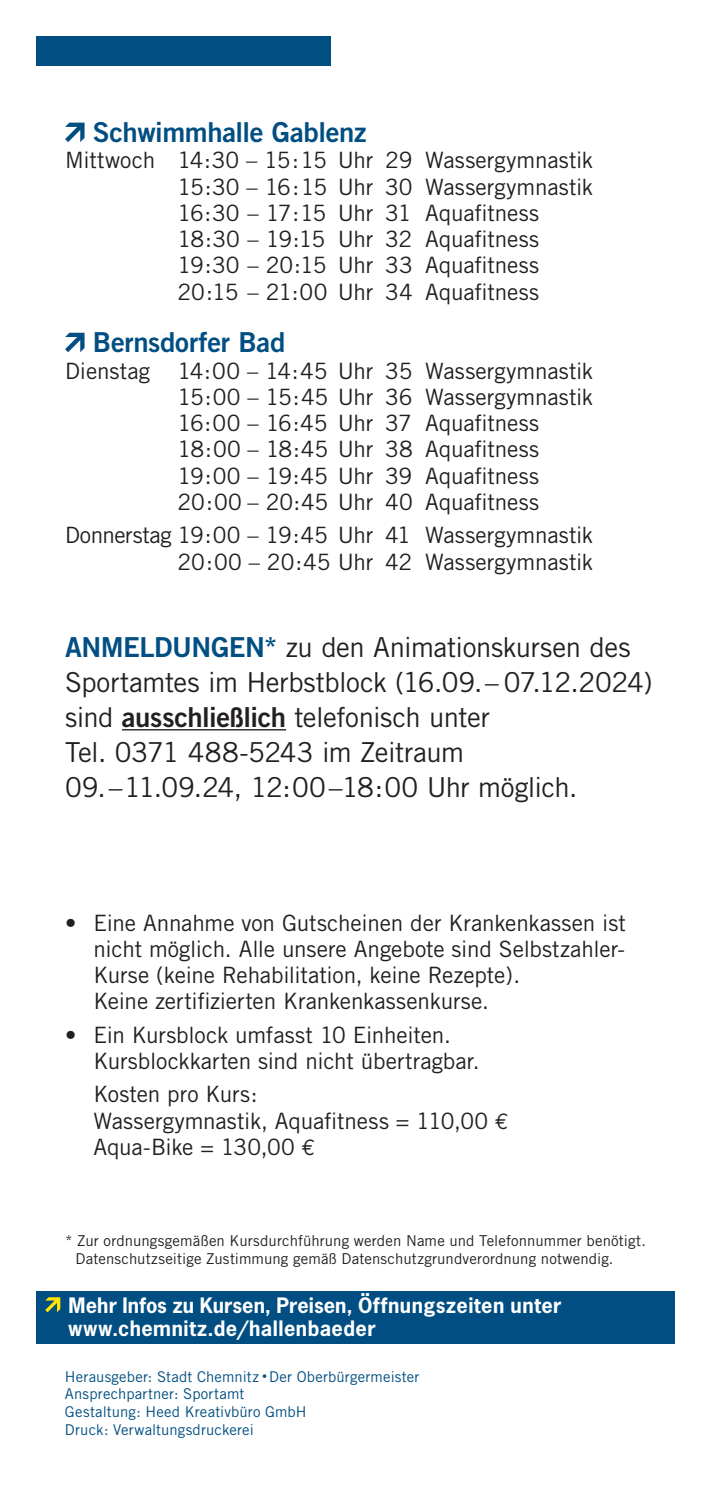
<style>
.page{position:relative;width:710px;height:1490px;background:#fff}
.page>*{position:absolute;margin:0;border:0;box-sizing:border-box;transform-origin:0 0}
.t1{font:27.5px/35px "Trade Gothic";letter-spacing:-.02em;color:#231f20}
.t2{font:27.5px "Trade Gothic Bold Two";letter-spacing:-.01em;color:#004e82}
.t3{font:22.5px/26.2px "Trade Gothic";letter-spacing:-.005em;color:#231f20}
.t4{font:700 20px/22.5px "News Gothic";letter-spacing:.02em;color:#fff}
.t5{font:15px/17.5px "Trade Gothic";letter-spacing:.01em;color:#231f20}
.t6{font:14.75px/17.8px "Trade Gothic";letter-spacing:.01em;color:#004e82}
.s1{font-family:"Trade Gothic Bold Two";color:#004e82}
.s2{font-family:"Trade Gothic Bold Two"}
.s3{font-family:"Euro Mono"}
.s4{font-family:"News Gothic";font-size:10px}
</style>
<div class="page">
<div style="left:37px;top:37px;width:294px;height:29px;background:#004e82"></div>
<hr style="left:122px;top:729px;width:164px;height:1px;background:#231f20">
<svg style="left:65px;top:123px;width:20px;height:19px"></svg>
<svg style="left:65px;top:333px;width:20px;height:19px"></svg>
<div style="left:37px;top:1290px;width:637px;height:53px;background:#004e82"></div>
<svg style="left:45px;top:1297px;width:15px;height:15px"></svg>
<p class="t2" style="left:93px;top:115px;width:275px">Schwimmhalle Gablenz</p>
<p class="t3" style="left:178px;top:147px;width:417px;text-indent:-112px">Mittwoch 14:30 – 15:15 Uhr 29 Wassergymnastik 15:30 – 16:15 Uhr 30 Wassergymnastik 16:30 – 17:15 Uhr 31 Aquafitness 18:30 – 19:15 Uhr 32 Aquafitness 19:30 – 20:15 Uhr 33 Aquafitness 20:15 – 21:00 Uhr 34 Aquafitness</p>
<p class="t2" style="left:93px;top:325px;width:194px">Bernsdorfer Bad</p>
<p class="t3" style="left:178px;top:357px;width:417px;text-indent:-112px">Dienstag 14:00 – 14:45 Uhr 35 Wassergymnastik 15:00 – 15:45 Uhr 36 Wassergymnastik 16:00 – 16:45 Uhr 37 Aquafitness 18:00 – 18:45 Uhr 38 Aquafitness 19:00 – 19:45 Uhr 39 Aquafitness 20:00 – 20:45 Uhr 40 Aquafitness</p>
<p class="t3" style="left:65px;top:522px;width:529px;text-align:right">Donnerstag 19:00 – 19:45 Uhr 41 Wassergymnastik<br>20:00 – 20:45 Uhr 42 Wassergymnastik</p>
<p class="t1" style="left:65px;top:629px;width:589px"><span class="s1">ANMELDUNGEN*</span> zu den Animationskursen des Sportamtes im Herbstblock (16.09.– 07.12.2024) sind <span class="s2">ausschließlich</span> telefonisch unter<br>Tel. 0371 488-5243 im Zeitraum<br>09.–11.09.24, 12:00–18:00 Uhr möglich.</p>
<p class="t3" style="left:93px;top:909px;width:534px;text-indent:-28px">• Eine Annahme von Gutscheinen der Krankenkassen ist nicht möglich. Alle unsere Angebote sind Selbstzahler-Kurse (keine Rehabilitation, keine Rezepte).<br>Keine zertifizierten Krankenkassenkurse.</p>
<p class="t3" style="left:93px;top:1021px;width:388px;text-indent:-28px">• Ein Kursblock umfasst 10 Einheiten.<br>Kursblockkarten sind nicht übertragbar.</p>
<p class="t3" style="left:93px;top:1080px;width:417px">Kosten pro Kurs:<br>Wassergymnastik, Aquafitness = 110,00 <span class="s3">€<br></span>Aqua-Bike = 130,00 <span class="s3">€</span></p>
<p class="t5" style="left:75px;top:1231px;width:572px;text-indent:-10px">* Zur ordnungsgemäßen Kursdurchführung werden Name und Telefonnummer benötigt.<br>Datenschutzseitige Zustimmung gemäß Datenschutzgrundverordnung notwendig.</p>
<p class="t4" style="left:69px;top:1293px;width:494px">Mehr Infos zu Kursen, Preisen, Öffnungszeiten unter www.chemnitz.de/hallenbaeder</p>
<p class="t6" style="left:65px;top:1366px;width:356px">Herausgeber: Stadt Chemnitz <span class="s4">•</span> Der Oberbürgermeister Ansprechpartner: Sportamt<br>Gestaltung: Heed Kreativbüro GmbH<br>Druck: Verwaltungsdruckerei</p>
</div>
